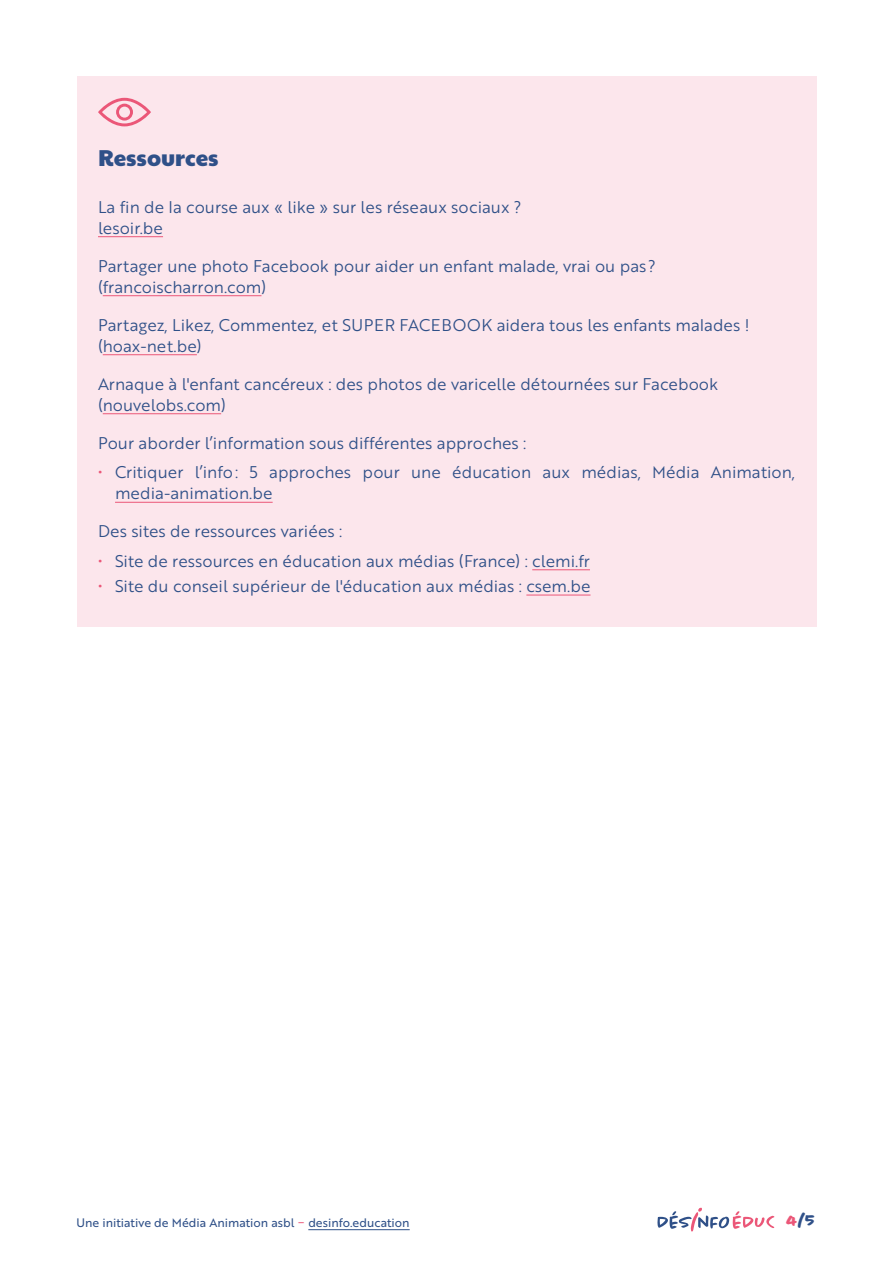
<style>
.page{position:relative;width:893px;height:1263px;background:#fff}
.page>*{position:absolute;margin:0;border:0;box-sizing:border-box;transform-origin:0 0}
.Titre_1_bordure{font:22.5px "Paytone One";color:#2f5088}
.t1{font:700 18px "Chantal";color:#2f5088}
.Txt{font:16.5px/21px "Brother 1816 Book";color:#2f5088}
.t2{font:12px "Brother 1816 Regular";color:#2f5088}
.s1{color:#eb5778}
</style>
<div class="page">
<hr style="left:308px;top:1229px;width:102px;height:1px;background:#2f5088">
<svg style="left:657px;top:1208px;width:117px;height:23px"></svg>
<div style="left:77px;top:77px;width:739px;height:550px;background:#fce6ec"></div>
<hr style="left:98px;top:236px;width:65px;height:1px;background:#eb5778">
<hr style="left:103px;top:295px;width:158px;height:1px;background:#eb5778">
<hr style="left:103px;top:354px;width:94px;height:1px;background:#eb5778">
<hr style="left:103px;top:413px;width:118px;height:1px;background:#eb5778">
<hr style="left:115px;top:502px;width:158px;height:1px;background:#eb5778">
<hr style="left:532px;top:569px;width:58px;height:1px;background:#eb5778">
<hr style="left:526px;top:595px;width:64px;height:1px;background:#eb5778">
<svg style="left:98px;top:98px;width:53px;height:28px"></svg>
<p class="Titre_1_bordure" style="left:98px;top:138px;width:122px">Ressources</p>
<p class="Txt" style="left:98px;top:196px;width:425px">La fin de la course aux « like » sur les réseaux sociaux ?</p>
<p class="Txt" style="left:98px;top:217px;width:67px">lesoir.be</p>
<p class="Txt" style="left:98px;top:255px;width:559px">Partager une photo Facebook pour aider un enfant malade, vrai ou pas ?</p>
<p class="Txt" style="left:98px;top:276px;width:170px">(francoischarron.com)</p>
<p class="Txt" style="left:98px;top:314px;width:653px">Partagez, Likez, Commentez, et SUPER FACEBOOK aidera tous les enfants malades !</p>
<p class="Txt" style="left:98px;top:335px;width:105px">(hoax-net.be)</p>
<p class="Txt" style="left:98px;top:373px;width:622px">Arnaque à l'enfant cancéreux : des photos de varicelle détournées sur Facebook</p>
<p class="Txt" style="left:98px;top:394px;width:129px">(nouvelobs.com)</p>
<p class="Txt" style="left:98px;top:432px;width:430px">Pour aborder l’information sous différentes approches :</p>
<p class="Txt" style="left:115px;top:461px;width:682px;text-indent:-17px"><span class="s1">•</span> Critiquer l’info: 5 approches pour une éducation aux médias, Média Animation, media-animation.be</p>
<p class="Txt" style="left:98px;top:520px;width:246px">Des sites de ressources variées :</p>
<p class="Txt" style="left:98px;top:550px;width:493px"><span class="s1">•</span> Site de ressources en éducation aux médias (France) : clemi.fr</p>
<p class="Txt" style="left:98px;top:575px;width:494px"><span class="s1">•</span> Site du conseil supérieur de l'éducation aux médias : csem.be</p>
<p class="t2" style="left:77px;top:1214px;width:335px">Une initiative de Média Animation asbl <span class="s1">−</span> desinfo.education</p>
<p class="t1" style="left:786px;top:1210px;width:31px"><span class="s1">4</span>/5</p>
</div>
